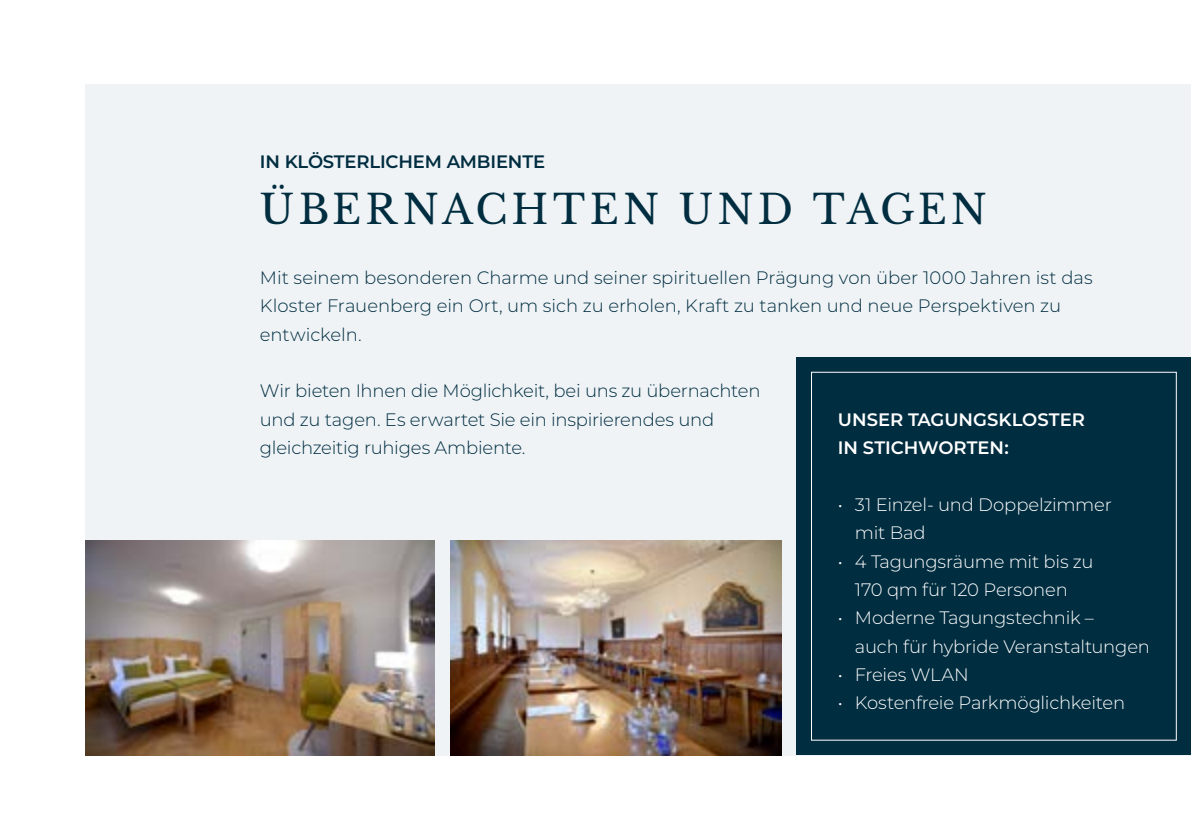
<style>
.page{position:relative;width:1191px;height:840px;background:#fff}
.page>*{position:absolute;margin:0;border:0;box-sizing:border-box;transform-origin:0 0}
.t1{font:40px "Libre Baskerville";letter-spacing:.105em;color:#002d40}
.t2{font:300 18px/28.4px "Montserrat";letter-spacing:-.01em;color:#002d40}
.t3{font:300 18px/28.4px "Montserrat";letter-spacing:-.01em;color:#fff}
.t4{font:600 18px/28.4px "Montserrat";color:#fff}
.t5{font:600 18px "Montserrat";letter-spacing:-.01em;color:#002d40}
</style>
<div class="page">
<div style="left:85px;top:84px;width:1106px;height:671px;background:#eff3f6"></div>
<img style="left:85px;top:540px;width:350px;height:215px">
<img style="left:451px;top:540px;width:330px;height:215px">
<div style="left:797px;top:357px;width:394px;height:397px;background:#002d40"></div>
<p class="t5" style="left:260px;top:149px;width:287px">IN KLÖSTERLICHEM AMBIENTE</p>
<h1 class="t1" style="left:260px;top:185px;width:728px">ÜBERNACHTEN UND TAGEN</h1>
<p class="t2" style="left:260px;top:262px;width:834px">Mit seinem besonderen Charme und seiner spirituellen Prägung von über 1000 Jahren ist das<br>Kloster Frauenberg ein Ort, um sich zu erholen, Kraft zu tanken und neue Perspektiven zu entwickeln.</p>
<p class="t2" style="left:260px;top:376px;width:502px">Wir bieten Ihnen die Möglichkeit, bei uns zu übernachten und zu tagen. Es erwartet Sie ein inspirierendes und gleichzeitig ruhiges Ambiente.</p>
<p class="t4" style="left:838px;top:404px;width:248px">UNSER TAGUNGSKLOSTER<br>IN STICHWORTEN:</p>
<p class="t3" style="left:855px;top:489px;width:258px;text-indent:-17px">• 31 Einzel- und Doppelzimmer mit Bad</p>
<p class="t3" style="left:838px;top:546px;width:257px;text-align:center">• 4 Tagungsräume mit bis zu<br>170 qm für 120 Personen</p>
<p class="t3" style="left:855px;top:602px;width:296px;text-indent:-17px">• Moderne Tagungstechnik –<br>auch für hybride Veranstaltungen</p>
<p class="t3" style="left:838px;top:659px;width:132px">• Freies WLAN</p>
<p class="t3" style="left:838px;top:688px;width:289px">• Kostenfreie Parkmöglichkeiten</p>
</div>
